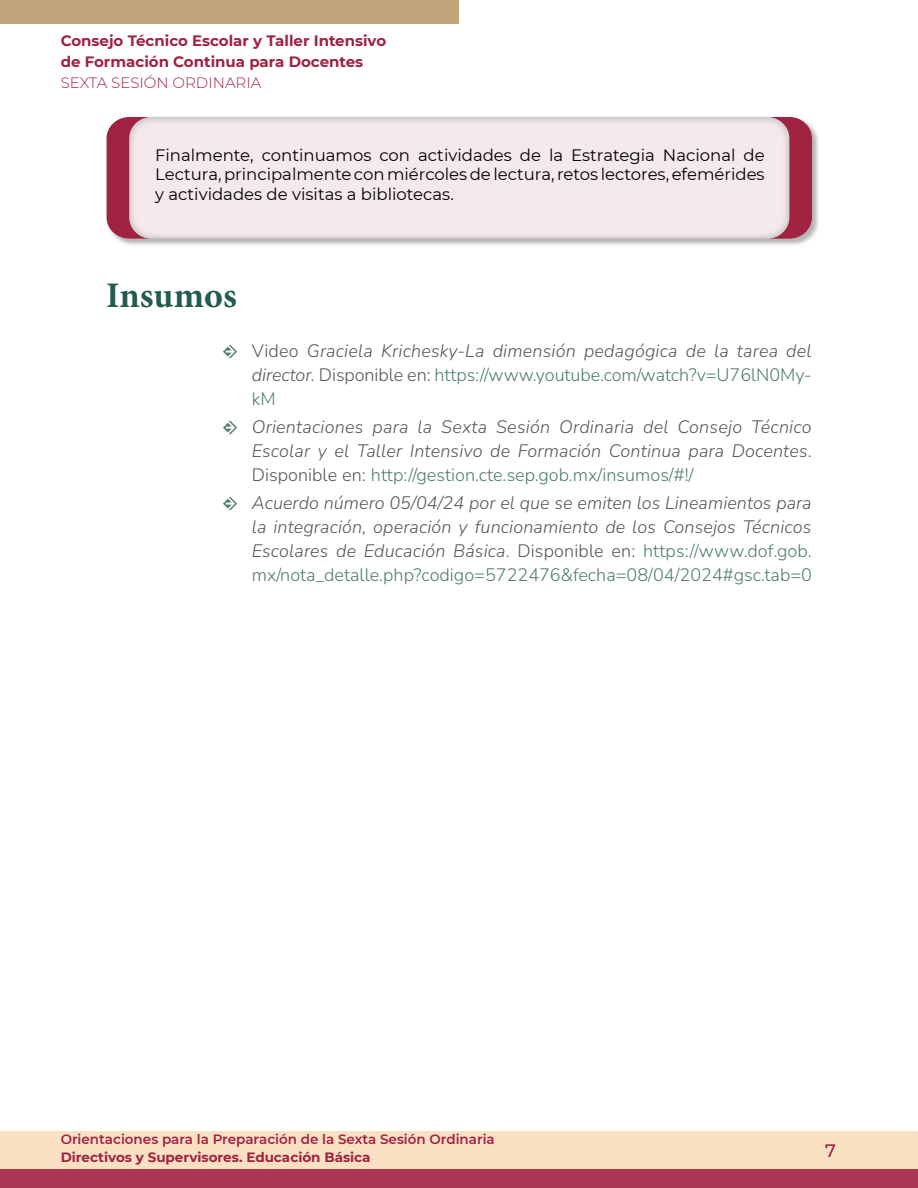
<style>
.page{position:relative;width:918px;height:1188px;background:#fff}
.page>*{position:absolute;margin:0;border:0;box-sizing:border-box;transform-origin:0 0}
.t1{font:700 36px "Minion Pro";color:#235b4e}
.t2{font:italic 200 18px/24px "Nunito";letter-spacing:.01em;color:#575756;text-align:justify}
.t3{font:500 18px "Montserrat";color:#9f2241}
.t4{font:16.5px/19.8px "Montserrat";color:#000;text-align:justify}
.t5{font:700 15px/21px "Montserrat";color:#9f2241}
.t6{font:300 15px "Montserrat";color:#9f2241}
.t7{font:600 13.5px "Montserrat";color:#9f2241}
.t8{font:700 13.5px "Montserrat";color:#9f2241}
.s1{font-family:"Pointers";font-weight:400;font-style:normal;color:#4f7c71}
.s2{font-style:normal}
.s3{font-style:normal;color:#4f7c71}
</style>
<div class="page">
<div style="left:0;top:1131px;width:918px;height:38px;background:#f9e0c3"></div>
<div style="left:0;top:0;width:459px;height:24px;background:#c2a47d"></div>
<div style="left:0;top:1169px;width:918px;height:19px;background:#a93854"></div>
<img style="left:106px;top:117px;width:713px;height:128px">
<div style="left:107px;top:117px;width:705px;height:122px;background:#9f2241;border-radius:22px"></div>
<div style="left:129px;top:117px;width:660px;height:122px;background:#f5e9ec;border-radius:22px"></div>
<p class="t5" style="left:61px;top:30px;width:327px">Consejo Técnico Escolar y Taller Intensivo de Formación Continua para Docentes</p>
<p class="t6" style="left:61px;top:73px;width:202px">SEXTA SESIÓN ORDINARIA</p>
<p class="t4" style="left:155px;top:144px;width:611px">Finalmente, continuamos con actividades de la Estrategia Nacional de Lectura, principalmente con miércoles de lectura, retos lectores, efemérides y actividades de visitas a bibliotecas.</p>
<h1 class="t1" style="left:106px;top:270px;width:132px">Insumos</h1>
<p class="t2" style="left:252px;top:338px;width:561px;text-indent:-28px"><span class="s1">M</span> <span class="s2">Video</span> Graciela Krichesky-La dimensión pedagógica de la tarea del director. <span class="s2">Disponible en:</span> <span class="s3">https://www.youtube.com/watch?v=U76lN0My&shy;kM</span></p>
<p class="t2" style="left:252px;top:414px;width:561px;text-indent:-28px"><span class="s1">M</span> Orientaciones para la Sexta Sesión Ordinaria del Consejo Técnico Escolar y el Taller Intensivo de Formación Continua para Docentes<span class="s2">.<br>Disponible en:</span> <span class="s3">http://gestion.cte.sep.gob.mx/insumos/#!/</span></p>
<p class="t2" style="left:252px;top:490px;width:562px;text-indent:-28px"><span class="s1">M</span> Acuerdo número 05/04/24 por el que se emiten los Lineamientos para la integración, operación y funcionamiento de los Consejos Técnicos Escolares de Educación Básica<span class="s2">. Disponible en:</span> <span class="s3">https://www.dof.gob. mx/nota_detalle.php?codigo=5722476&amp;fecha=08/04/2024#gsc.tab=0</span></p>
<p class="t7" style="left:61px;top:1130px;width:436px">Orientaciones para la Preparación de la Sexta Sesión Ordinaria</p>
<p class="t8" style="left:61px;top:1148px;width:311px">Directivos y Supervisores. Educación Básica</p>
<p class="t3" style="left:825px;top:1138px;width:12px">7</p>
</div>
